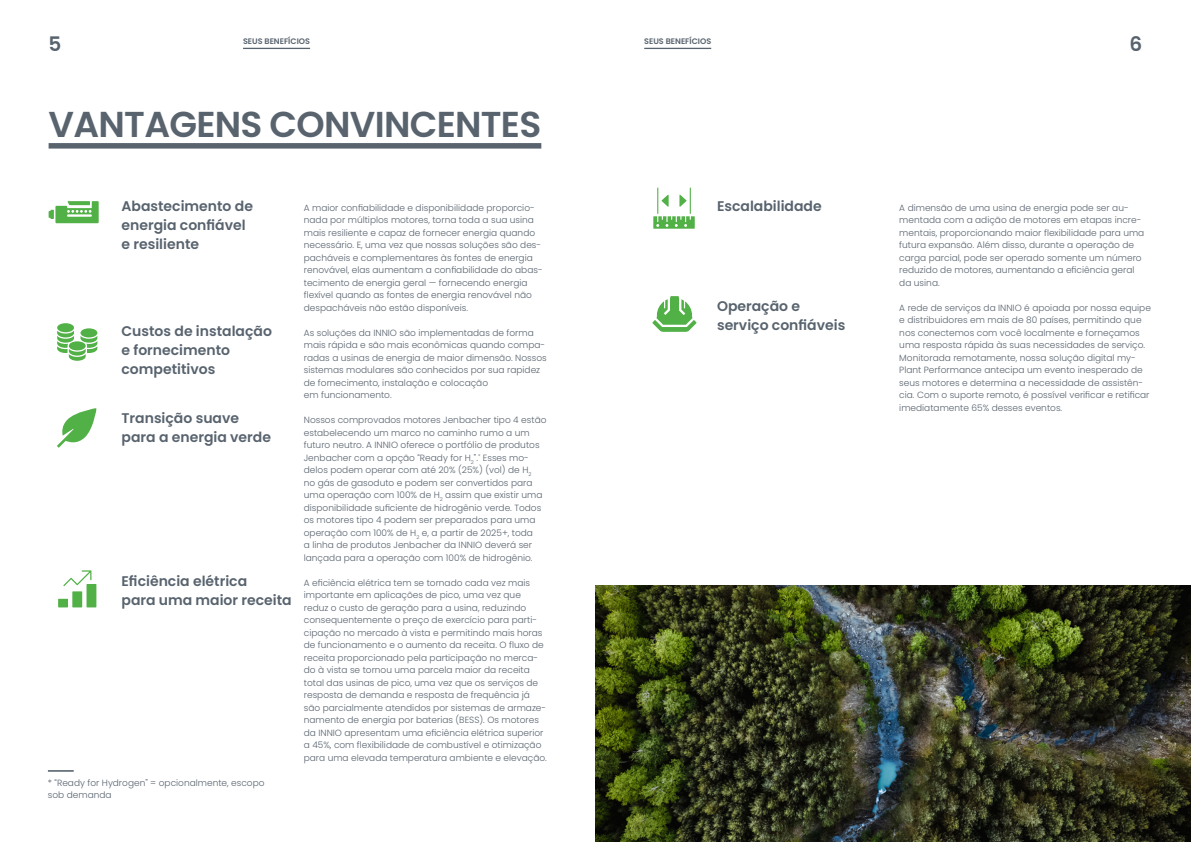
<style>
.page{position:relative;width:1191px;height:842px;background:#fff}
.page>*{position:absolute;margin:0;border:0;box-sizing:border-box;transform-origin:0 0}
.t1{font:600 36px "Poppins";letter-spacing:-.02em;color:#58636e}
.t2{font:600 20px "Poppins";color:#58636e}
.t3{font:600 14px/19px "Poppins";color:#58636e}
.t4{font:300 9px/12.5px "Poppins";color:#58636e}
.t5{font:600 8px "Poppins";color:#58636e}
</style>
<div class="page">
<img style="left:595px;top:586px;width:596px;height:256px">
<svg style="left:49px;top:201px;width:50px;height:22px"></svg>
<svg style="left:80px;top:328px;width:17px;height:9px"></svg>
<div style="left:57px;top:323px;width:17px;height:9px;background:#51b046;border-radius:50%"></div>
<svg style="left:57px;top:331px;width:40px;height:30px"></svg>
<svg style="left:57px;top:408px;width:39px;height:40px"></svg>
<div style="left:72px;top:591px;width:10px;height:16px;background:#51b046"></div>
<div style="left:58px;top:599px;width:10px;height:8px;background:#51b046"></div>
<div style="left:87px;top:584px;width:9px;height:23px;background:#51b046"></div>
<svg style="left:63px;top:570px;width:28px;height:16px"></svg>
<svg style="left:653px;top:188px;width:41px;height:41px"></svg>
<svg style="left:652px;top:296px;width:44px;height:36px"></svg>
<div style="left:49px;top:143px;width:492px;height:6px;background:#58636e"></div>
<hr style="left:243px;top:48px;width:67px;height:1px;background:#58636e">
<hr style="left:644px;top:48px;width:67px;height:1px;background:#58636e">
<hr style="left:48px;top:770px;width:26px;height:2px;background:#58636e">
<h2 class="t2" style="left:49px;top:32px;width:14px">5</h2>
<p class="t5" style="left:243px;top:37px;width:68px">SEUS BENEFÍCIOS</p>
<p class="t5" style="left:644px;top:37px;width:68px">SEUS BENEFÍCIOS</p>
<h2 class="t2" style="left:1129px;top:32px;width:14px">6</h2>
<h1 class="t1" style="left:49px;top:103px;width:494px">VANTAGENS CONVINCENTES</h1>
<h3 class="t3" style="left:121px;top:197px;width:133px">Abastecimento de energia confiável e resiliente</h3>
<h3 class="t3" style="left:121px;top:322px;width:152px">Custos de instalação e fornecimento competitivos</h3>
<h3 class="t3" style="left:121px;top:409px;width:151px">Transição suave para a energia verde</h3>
<h3 class="t3" style="left:121px;top:571px;width:172px">Eficiência elétrica<br>para uma maior receita</h3>
<p class="t4" style="left:48px;top:776px;width:218px">* “Ready for Hydrogen” = opcionalmente, escopo sob demanda</p>
<p class="t4" style="left:304px;top:201px;width:240px">A maior confiabilidade e disponibilidade proporcio&shy;nada por múltiplos motores, torna toda a sua usina mais resiliente e capaz de fornecer energia quando necessário. E, uma vez que nossas soluções são des&shy;pacháveis e complementares às fontes de energia renovável, elas aumentam a confiabilidade do abas&shy;tecimento de energia geral — fornecendo energia flexível quando as fontes de energia renovável não despacháveis não estão disponíveis.</p>
<p class="t4" style="left:304px;top:326px;width:244px">As soluções da INNIO são implementadas de forma mais rápida e são mais econômicas quando compa&shy;radas a usinas de energia de maior dimensão. Nossos sistemas modulares são conhecidos por sua rapidez de fornecimento, instalação e colocação<br>em funcionamento.</p>
<p class="t4" style="left:304px;top:414px;width:244px">Nossos comprovados motores Jenbacher tipo 4 estão estabelecendo um marco no caminho rumo a um futuro neutro. A INNIO oferece o portfólio de produtos Jenbacher com a opção “Ready for H<sub>2</sub>”.<sup>*</sup> Esses mo&shy;delos podem operar com até 20% (25%) (vol) de H<sub>2<br></sub>no gás de gasoduto e podem ser convertidos para uma operação com 100% de H<sub>2</sub> assim que existir uma disponibilidade suficiente de hidrogênio verde. Todos os motores tipo 4 podem ser preparados para uma operação com 100% de H<sub>2</sub> e, a partir de 2025+, toda<br>a linha de produtos Jenbacher da INNIO deverá ser lançada para a operação com 100% de hidrogênio.</p>
<p class="t4" style="left:304px;top:576px;width:244px">A eficiência elétrica tem se tornado cada vez mais importante em aplicações de pico, uma vez que reduz o custo de geração para a usina, reduzindo consequentemente o preço de exercício para parti&shy;cipação no mercado à vista e permitindo mais horas de funcionamento e o aumento da receita. O fluxo de receita proporcionado pela participação no merca&shy;do à vista se tornou uma parcela maior da receita total das usinas de pico, uma vez que os serviços de resposta de demanda e resposta de frequência já são parcialmente atendidos por sistemas de armaze&shy;namento de energia por baterias (BESS). Os motores da INNIO apresentam uma eficiência elétrica superior a 45%, com flexibilidade de combustível e otimização para uma elevada temperatura ambiente e elevação.</p>
<h3 class="t3" style="left:717px;top:196px;width:106px">Escalabilidade</h3>
<h3 class="t3" style="left:717px;top:297px;width:130px">Operação e serviço confiáveis</h3>
<p class="t4" style="left:899px;top:201px;width:246px">A dimensão de uma usina de energia pode ser au&shy;mentada com a adição de motores em etapas incre&shy;mentais, proporcionando maior flexibilidade para uma futura expansão. Além disso, durante a operação de carga parcial, pode ser operado somente um número reduzido de motores, aumentando a eficiência geral da usina.</p>
<p class="t4" style="left:899px;top:301px;width:253px">A rede de serviços da INNIO é apoiada por nossa equipe e distribuidores em mais de 80 países, permitindo que nos conectemos com você localmente e forneçamos uma resposta rápida às suas necessidades de serviço.<br>Monitorada remotamente, nossa solução digital my-Plant Performance antecipa um evento inesperado de seus motores e determina a necessidade de assistên&shy;cia. Com o suporte remoto, é possível verificar e retificar imediatamente 65% desses eventos.</p>
</div>
